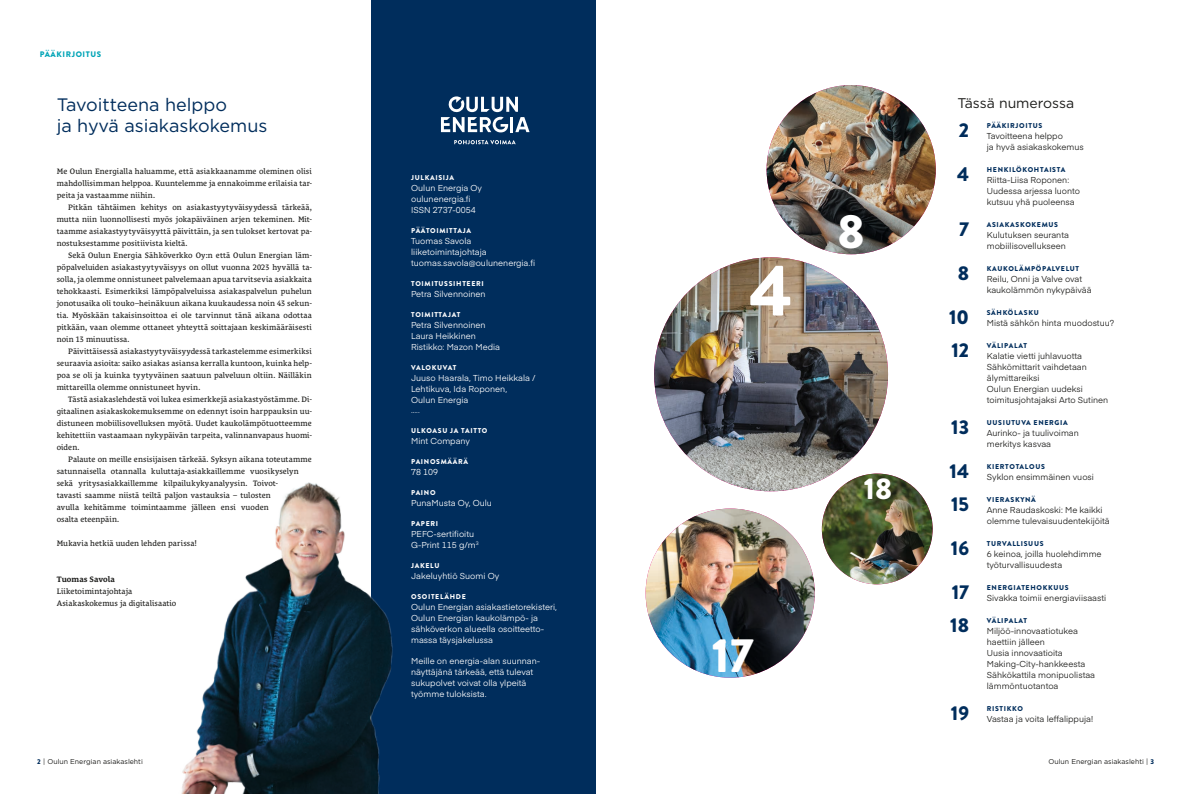
<style>
.page{position:relative;width:1191px;height:794px;background:#fff}
.page>*{position:absolute;margin:0;border:0;box-sizing:border-box;transform-origin:0 0}
.t1{font:900 72px "Brandon Grotesque";color:#fff}
.t2{font:900 48px "Brandon Grotesque";color:#fff}
.t3{font:900 30px "Brandon Grotesque";color:#fff}
.t4{font:900 20px/33px "Brandon Grotesque";color:#002d5c}
.t5{font:18px/21.6px "Gotham";color:#002d5c}
.t6{font:14px "Gotham";color:#1d1d1b}
.t7{font:8.5px/11px "Eina 01";color:#1d1d1b}
.t8{font:8.5px/11px "Eina 01";color:#fff}
.t9{font:8px/12px "Le Monde Courrier Std";letter-spacing:.01em;color:#1d1d1b;text-align:justify}
.t10{font:900 8px "Brandon Grotesque";letter-spacing:.075em;color:#00a4b6}
.t11{font:700 8px "Le Monde Courrier Std";color:#1d1d1b}
.t12{font:900 7px "Brandon Grotesque";letter-spacing:.095em;color:#002d5c}
.t13{font:900 7px "Brandon Grotesque";letter-spacing:.095em;color:#fff}
.t14{font:7px "Gotham";color:#1d1d1b}
.t15{font:7px "Gotham";color:#fff}
.s1{font-family:"Brandon Grotesque";font-weight:900;color:#002d5c}
</style>
<div class="page">
<img style="left:654px;top:257px;width:234px;height:234px;border-radius:117px">
<img style="left:822px;top:473px;width:110px;height:111px;border-radius:55px">
<img style="left:766px;top:85px;width:169px;height:169px;border-radius:85px">
<img style="left:645px;top:508px;width:169px;height:169px;border-radius:85px">
<div style="left:371px;top:0;width:224px;height:794px;background:#002d5c"></div>
<svg style="left:454px;top:140px;width:61px;height:4px"></svg>
<svg style="left:441px;top:96px;width:88px;height:36px"></svg>
<img style="left:181px;top:482px;width:212px;height:312px">
<p class="t10" style="left:40px;top:48px;width:63px">PÄÄKIRJOITUS</p>
<h3 class="t5" style="left:57px;top:93px;width:212px">Tavoitteena helppo<br>ja hyvä asiakaskokemus</h3>
<p class="t9" style="left:57px;top:165px;width:257px">Me Oulun Energialla haluamme, että asiakkaanamme oleminen olisi mahdollisimman helppoa. Kuuntelemme ja ennakoimme erilaisia tar&shy;peita ja vastaamme niihin.</p>
<p class="t9" style="left:57px;top:201px;width:257px;text-indent:11px">Pitkän tähtäimen kehitys on asiakastyytyväisyydessä tärkeää, mutta niin luonnollisesti myös jokapäiväinen arjen tekeminen. Mit&shy;taamme asiakastyytyväisyyttä päivittäin, ja sen tulokset kertovat pa&shy;nostuksestamme positiivista kieltä.</p>
<p class="t9" style="left:57px;top:249px;width:257px;text-indent:11px">Sekä Oulun Energia Sähköverkko Oy:n että Oulun Energian läm&shy;pöpalveluiden asiakastyytyväisyys on ollut vuonna 2023 hyvällä ta&shy;solla, ja olemme onnistuneet palvelemaan apua tarvitsevia asiakkaita tehokkaasti. Esimerkiksi lämpöpalveluissa asiakaspalvelun puhelun jonotusaika oli touko–heinäkuun aikana kuukaudessa noin 43 sekun&shy;tia. Myöskään takaisinsoittoa ei ole tarvinnut tänä aikana odottaa pitkään, vaan olemme ottaneet yhteyttä soittajaan keskimääräisesti noin 13 minuutissa.</p>
<p class="t9" style="left:57px;top:345px;width:257px;text-indent:11px">Päivittäisessä asiakastyytyväisyydessä tarkastelemme esimerkiksi seuraavia asioita: saiko asiakas asiansa kerralla kuntoon, kuinka help&shy;poa se oli ja kuinka tyytyväinen saatuun palveluun oltiin. Näilläkin mittareilla olemme onnistuneet hyvin.</p>
<p class="t9" style="left:57px;top:393px;width:257px;text-indent:11px">Tästä asiakaslehdestä voi lukea esimerkkejä asiakastyöstämme. Di&shy;gitaalinen asiakaskokemuksemme on edennyt isoin harppauksin uu&shy;distuneen mobiilisovelluksen myötä. Uudet kaukolämpötuotteemme kehitettiin vastaamaan nykypäivän tarpeita, valinnanvapaus huomi&shy;oiden.</p>
<p class="t9" style="left:57px;top:453px;width:257px;text-align:left;text-indent:11px">Palaute on meille ensisijaisen tärkeää. Syksyn aikana toteutamme satunnaisella otannalla kuluttaja-asiakkaillemme vuosikyselyn sekä yritysasiakkaillemme kilpailukykyanalyysin. Toivot-<br>tavasti saamme niistä teiltä paljon vastauksia – tulosten<br>avulla kehitämme toimintaamme jälleen ensi vuoden<br>osalta eteenpäin.</p>
<p class="t9" style="left:57px;top:537px;width:142px">Mukavia hetkiä uuden lehden parissa!</p>
<p class="t11" style="left:57px;top:574px;width:60px">Tuomas Savola</p>
<p class="t9" style="left:57px;top:585px;width:121px">Liiketoimintajohtaja<br>Asiakaskokemus ja digitalisaatio</p>
<p class="t13" style="left:411px;top:172px;width:44px">JULKAISIJA</p>
<p class="t8" style="left:411px;top:181px;width:72px">Oulun Energia Oy oulunenergia.fi<br>ISSN 2737-0054</p>
<p class="t13" style="left:411px;top:225px;width:61px">PÄÄTOIMITTAJA</p>
<p class="t8" style="left:411px;top:234px;width:126px">Tuomas Savola liiketoimintajohtaja tuomas.savola@oulunenergia.fi</p>
<p class="t13" style="left:411px;top:278px;width:74px">TOIMITUSSIHTEERI</p>
<p class="t8" style="left:411px;top:287px;width:76px">Petra Silvennoinen</p>
<p class="t13" style="left:411px;top:309px;width:51px">TOIMITTAJAT</p>
<p class="t8" style="left:411px;top:318px;width:90px">Petra Silvennoinen<br>Laura Heikkinen<br>Ristikko: Mazon Media</p>
<p class="t13" style="left:411px;top:362px;width:47px">VALOKUVAT</p>
<p class="t8" style="left:411px;top:371px;width:126px">Juuso Haarala, Timo Heikkala /<br>Lehtikuva, Ida Roponen,<br>Oulun Energia</p>
<p class="t15" style="left:411px;top:406px;width:10px">.....</p>
<p class="t13" style="left:411px;top:425px;width:78px">ULKOASU JA TAITTO</p>
<p class="t8" style="left:411px;top:434px;width:60px">Mint Company</p>
<p class="t13" style="left:411px;top:456px;width:58px">PAINOSMÄÄRÄ</p>
<p class="t8" style="left:411px;top:465px;width:28px">78 109</p>
<p class="t13" style="left:411px;top:487px;width:26px">PAINO</p>
<p class="t8" style="left:411px;top:496px;width:82px">PunaMusta Oy, Oulu</p>
<p class="t13" style="left:411px;top:518px;width:29px">PAPERI</p>
<p class="t8" style="left:411px;top:527px;width:69px">PEFC-sertifioitu<br>G-Print 115 g/m<sup>3</sup></p>
<p class="t13" style="left:411px;top:560px;width:30px">JAKELU</p>
<p class="t8" style="left:411px;top:569px;width:90px">Jakeluyhtiö Suomi Oy</p>
<p class="t13" style="left:411px;top:591px;width:56px">OSOITELÄHDE</p>
<p class="t8" style="left:411px;top:600px;width:147px">Oulun Energian asiakastietorekisteri,<br>Oulun Energian kaukolämpö- ja sähköverkon alueella osoitteetto&shy;massa täysjakelussa</p>
<p class="t8" style="left:411px;top:654px;width:131px">Meille on energia-alan suunnan&shy;näyttäjänä tärkeää, että tulevat sukupolvet voivat olla ylpeitä työmme tuloksista.</p>
<h1 class="t1" style="left:749px;top:240px;width:45px">4</h1>
<h2 class="t2" style="left:837px;top:197px;width:29px">8</h2>
<h2 class="t2" style="left:712px;top:621px;width:43px">17</h2>
<h3 class="t3" style="left:864px;top:467px;width:30px">18</h3>
<h3 class="t6" style="left:957px;top:94px;width:118px">Tässä numerossa</h3>
<p class="t12" style="left:986px;top:120px;width:57px">PÄÄKIRJOITUS</p>
<p class="t7" style="left:986px;top:129px;width:98px">Tavoitteena helppo<br>ja hyvä asiakaskokemus</p>
<p class="t12" style="left:986px;top:164px;width:80px">HENKILÖKOHTAISTA</p>
<p class="t7" style="left:986px;top:173px;width:95px">Riitta-Liisa Roponen:<br>Uudessa arjessa luonto kutsuu yhä puoleensa</p>
<p class="t12" style="left:986px;top:219px;width:73px">ASIAKASKOKEMUS</p>
<p class="t7" style="left:986px;top:228px;width:84px">Kulutuksen seuranta mobiilisovellukseen</p>
<p class="t12" style="left:986px;top:263px;width:94px">KAUKOLÄMPÖPALVELUT</p>
<p class="t7" style="left:986px;top:272px;width:106px">Reilu, Onni ja Valve ovat kaukolämmön nykypäivää</p>
<p class="t12" style="left:986px;top:307px;width:53px">SÄHKÖLASKU</p>
<p class="t7" style="left:986px;top:316px;width:129px">Mistä sähkön hinta muodostuu?</p>
<p class="t12" style="left:986px;top:340px;width:42px">VÄLIPALAT</p>
<p class="t7" style="left:986px;top:349px;width:123px">Kalatie vietti juhlavuotta<br>Sähkömittarit vaihdetaan älymittareiksi<br>Oulun Energian uudeksi toimitusjohtajaksi Arto Sutinen</p>
<p class="t12" style="left:986px;top:417px;width:82px">UUSIUTUVA ENERGIA</p>
<p class="t7" style="left:986px;top:426px;width:94px">Aurinko- ja tuulivoiman merkitys kasvaa</p>
<p class="t12" style="left:986px;top:461px;width:60px">KIERTOTALOUS</p>
<p class="t7" style="left:986px;top:470px;width:109px">Syklon ensimmäinen vuosi</p>
<p class="t12" style="left:986px;top:494px;width:51px">VIERASKYNÄ</p>
<p class="t7" style="left:986px;top:503px;width:124px">Anne Raudaskoski: Me kaikki olemme tulevaisuudentekijöitä</p>
<p class="t12" style="left:986px;top:538px;width:58px">TURVALLISUUS</p>
<p class="t7" style="left:986px;top:547px;width:116px">6 keinoa, joilla huolehdimme työturvallisuudesta</p>
<p class="t12" style="left:986px;top:582px;width:83px">ENERGIATEHOKKUUS</p>
<p class="t7" style="left:986px;top:591px;width:121px">Sivakka toimii energiaviisaasti</p>
<p class="t12" style="left:986px;top:615px;width:42px">VÄLIPALAT</p>
<p class="t7" style="left:986px;top:624px;width:110px">Miljöö-innovaatiotukea haettiin jälleen<br>Uusia innovaatioita<br>Making-City-hankkeesta<br>Sähkökattila monipuolistaa lämmöntuotantoa</p>
<p class="t12" style="left:986px;top:703px;width:38px">RISTIKKO</p>
<p class="t7" style="left:986px;top:712px;width:108px">Vastaa ja voita leffalippuja!</p>
<h3 class="t4" style="left:958px;top:114px;width:12px">2</h3>
<h3 class="t4" style="left:957px;top:158px;width:13px">4</h3>
<h3 class="t4" style="left:959px;top:213px;width:11px">7</h3>
<h3 class="t4" style="left:957px;top:257px;width:13px">8</h3>
<h3 class="t4" style="left:949px;top:301px;width:21px">10<br>12</h3>
<h3 class="t4" style="left:951px;top:411px;width:19px">13</h3>
<h3 class="t4" style="left:949px;top:455px;width:21px">14<br>15</h3>
<h3 class="t4" style="left:951px;top:532px;width:20px">16</h3>
<h3 class="t4" style="left:950px;top:576px;width:20px">17<br>18</h3>
<h3 class="t4" style="left:951px;top:697px;width:20px">19</h3>
<p class="t14" style="left:37px;top:757px;width:107px"><span class="s1">2</span> | Oulun Energian asiakaslehti</p>
<p class="t14" style="left:1048px;top:757px;width:107px">Oulun Energian asiakaslehti | <span class="s1">3</span></p>
</div>
